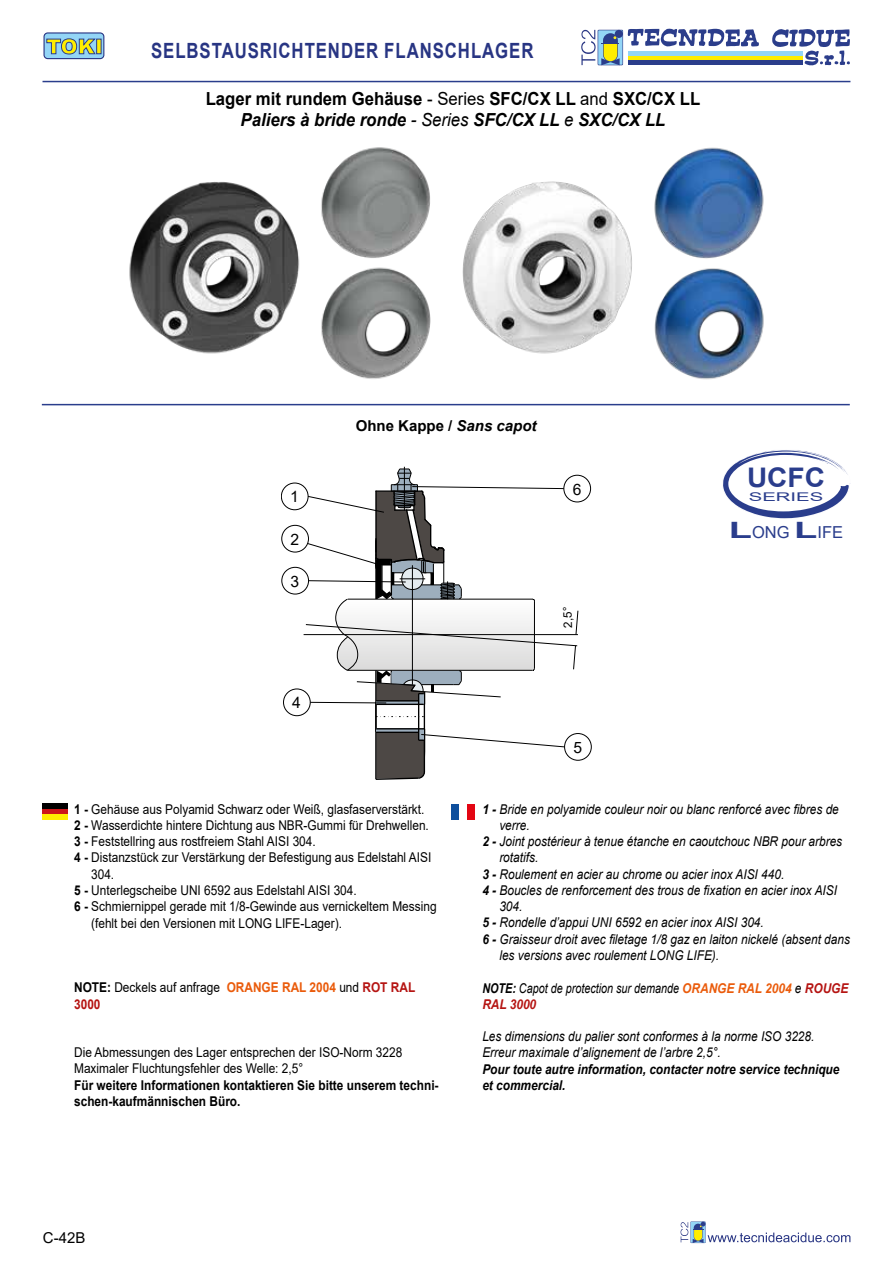
<style>
.page{position:relative;width:893px;height:1263px;background:#fff}
.page>*{position:absolute;margin:0;border:0;box-sizing:border-box;transform-origin:0 0}
.t1{font:700 27px "Arial";color:#2a3d8c;scale:1.04 1}
.t2{font:700 21px "Arial";letter-spacing:.055em;color:#283583;scale:.8 1}
.t3{font:700 18px/21.6px "Arial";color:#000;text-align:center;scale:.93 1}
.t4{font:16.5px "Arial";color:#2a3d8c}
.t5{font:15.6px "Arial";color:#000}
.t6{font:700 15px "Arial";color:#000}
.t7{font:15px "Arial";color:#000}
.t8{font:13.5px/16.2px "Arial";color:#000;scale:.88 1}
.t9{font:italic 13.5px/16.2px "Arial";color:#000;scale:.88 1}
.t10{font:700 13.5px/16.2px "Arial";color:#000;scale:.88 1}
.t11{font:italic 700 13.5px/16.2px "Arial";color:#000;scale:.88 1}
.t12{font:italic 13.5px/16.2px "Arial";color:#000;scale:.8 1}
.t13{font:12px "Arial";color:#2a3d8c;scale:1.69 1}
.t14{font:11.7px "Arial";color:#000}
.s1{font-weight:400}
.s2{font-style:italic}
.s3{font-weight:400;font-style:italic}
.s4{font-weight:700;font-size:22.5px}
.s5{font-weight:700}
.s6{font-weight:700;color:#ea5b0b}
.s7{font-weight:700;color:#b51412}
</style>
<div class="page">
<hr style="left:43px;top:81px;width:807px;height:1px;background:#2a3d8c">
<svg style="left:581px;top:28px;width:179px;height:37px"></svg>
<svg style="left:772px;top:29px;width:78px;height:37px"></svg>
<hr style="left:628px;top:52px;width:174px;height:4px;background:#93d5f6">
<div style="left:628px;top:56px;width:174px;height:5px;background:#ffed00"></div>
<hr style="left:628px;top:61px;width:174px;height:4px;background:#2b3d8b">
<svg style="left:680px;top:1221px;width:170px;height:22px"></svg>
<div style="left:44px;top:33px;width:60px;height:26px;background:#93d5f6;border-radius:4px"></div>
<div style="left:43px;top:32px;width:61px;height:27px;border:1px solid #283583;border-radius:4px"></div>
<svg style="left:46px;top:38px;width:50px;height:17px"></svg>
<svg style="left:96px;top:39px;width:5px;height:15px"></svg>
<hr style="left:42px;top:404px;width:808px;height:1px;background:#2a3d8c">
<img style="left:129px;top:147px;width:635px;height:233px">
<hr style="left:404px;top:467px;width:1px;height:44px;background:#000">
<hr style="left:304px;top:634px;width:274px;height:1px;background:#000">
<div style="left:281px;top:483px;width:27px;height:27px;border:1px solid #000;border-radius:50%"></div>
<div style="left:281px;top:525px;width:28px;height:27px;border:1px solid #000;border-radius:50%"></div>
<div style="left:281px;top:567px;width:28px;height:27px;border:1px solid #000;border-radius:50%"></div>
<div style="left:283px;top:689px;width:28px;height:27px;border:1px solid #000;border-radius:50%"></div>
<div style="left:564px;top:733px;width:28px;height:28px;border:1px solid #000;border-radius:50%"></div>
<div style="left:563px;top:475px;width:28px;height:27px;border:1px solid #000;border-radius:50%"></div>
<svg style="left:306px;top:469px;width:272px;height:311px"></svg>
<svg style="left:723px;top:450px;width:126px;height:69px"></svg>
<div style="left:451px;top:804px;width:8px;height:15px;background:#0e4f9d"></div>
<div style="left:467px;top:804px;width:8px;height:15px;background:#e30613"></div>
<div style="left:43px;top:804px;width:25px;height:5px;background:#000"></div>
<div style="left:43px;top:809px;width:25px;height:5px;background:#cd1719"></div>
<div style="left:43px;top:814px;width:25px;height:5px;background:#ffed00"></div>
<h2 class="t2" style="left:151px;top:36px;width:480px">SELBSTAUSRICHTENDER FLANSCHLAGER</h2>
<h3 class="t3" style="left:206px;top:88px;width:533px">Lager mit rundem Gehäuse <span class="s1">- Series</span> SFC/CX LL <span class="s1">and</span> SXC/CX LL<br><span class="s2">Paliers à bride ronde</span> <span class="s3">- Series</span> <span class="s2">SFC/CX LL</span> <span class="s3">e</span> <span class="s2">SXC/CX LL</span></h3>
<p class="t5" style="left:290px;top:486px;width:10px">1</p>
<p class="t5" style="left:291px;top:528px;width:10px">2</p>
<p class="t5" style="left:291px;top:570px;width:10px">3</p>
<p class="t5" style="left:292px;top:692px;width:10px">4</p>
<p class="t6" style="left:356px;top:415px;width:182px">Ohne Kappe / <span class="s2">Sans capot</span></p>
<p class="t5" style="left:573px;top:478px;width:10px">6</p>
<p class="t14" style="left:560px;top:628px;width:23px;rotate:-92deg">2,5°</p>
<p class="t5" style="left:573px;top:737px;width:10px">5</p>
<h1 class="t1" style="left:747px;top:458px;width:76px">UCFC</h1>
<p class="t13" style="left:749px;top:489px;width:46px">SERIES</p>
<p class="t4" style="left:729px;top:521px;width:116px"><span class="s4">L</span>ONG <span class="s4">L</span>IFE</p>
<p class="t8" style="left:74px;top:801px;width:400px"><span class="s5">1 -</span> Gehäuse aus Polyamid Schwarz oder Weiß, glasfaserverstärkt.</p>
<p class="t8" style="left:74px;top:817px;width:405px"><span class="s5">2 -</span> Wasserdichte hintere Dichtung aus NBR-Gummi für Drehwellen.</p>
<p class="t8" style="left:74px;top:833px;width:276px"><span class="s5">3 -</span> Feststellring aus rostfreiem Stahl AISI 304.</p>
<p class="t8" style="left:74px;top:849px;width:407px"><span class="s5">4 -</span> Distanzstück zur Verstärkung der Befestigung aus Edelstahl AISI</p>
<p class="t8" style="left:91px;top:866px;width:28px">304.</p>
<p class="t8" style="left:74px;top:882px;width:323px"><span class="s5">5 -</span> Unterlegscheibe UNI 6592 aus Edelstahl AISI 304.</p>
<p class="t8" style="left:74px;top:898px;width:413px"><span class="s5">6 -</span> Schmiernippel gerade mit 1/8-Gewinde aus vernickeltem Messing</p>
<p class="t8" style="left:91px;top:914px;width:287px">(fehlt bei den Versionen mit LONG LIFE-Lager).</p>
<p class="t8" style="left:74px;top:979px;width:389px"><span class="s5">NOTE:</span> Deckels auf anfrage <span class="s6">ORANGE RAL 2004</span> und <span class="s7">ROT RAL<br>3000</span></p>
<p class="t8" style="left:74px;top:1044px;width:374px">Die Abmessungen des Lager entsprechen der ISO-Norm 3228<br>Maximaler Fluchtungsfehler des Welle: 2,5°</p>
<p class="t10" style="left:74px;top:1077px;width:416px">Für weitere Informationen kontaktieren Sie bitte unserem techni&shy;schen-kaufmännischen Büro.</p>
<p class="t9" style="left:482px;top:801px;width:407px"><span class="s5">1 -</span> Bride en polyamide couleur noir ou blanc renforcé avec fibres de</p>
<p class="t9" style="left:499px;top:817px;width:36px">verre.</p>
<p class="t9" style="left:482px;top:833px;width:410px"><span class="s5">2 -</span> Joint postérieur à tenue étanche en caoutchouc NBR pour arbres</p>
<p class="t9" style="left:499px;top:850px;width:46px">rotatifs.</p>
<p class="t9" style="left:482px;top:866px;width:345px"><span class="s5">3 -</span> Roulement en acier au chrome ou acier inox AISI 440.</p>
<p class="t9" style="left:482px;top:882px;width:405px"><span class="s5">4 -</span> Boucles de renforcement des trous de fixation en acier inox AISI</p>
<p class="t9" style="left:499px;top:898px;width:28px">304.</p>
<p class="t9" style="left:482px;top:914px;width:321px"><span class="s5">5 -</span> Rondelle d’appui UNI 6592 en acier inox AISI 304.</p>
<p class="t9" style="left:482px;top:931px;width:419px"><span class="s5">6 -</span> Graisseur droit avec filetage 1/8 gaz en laiton nickelé (absent dans</p>
<p class="t9" style="left:499px;top:947px;width:251px">les versions avec roulement LONG LIFE).</p>
<p class="t12" style="left:482px;top:980px;width:459px"><span class="s5">NOTE:</span> Capot de protection sur demande <span class="s6">ORANGE RAL 2004</span> e <span class="s7">ROUGE<br>RAL 3000</span></p>
<p class="t9" style="left:482px;top:1028px;width:379px">Les dimensions du palier sont conformes à la norme ISO 3228.<br>Erreur maximale d’alignement de l’arbre 2,5°.</p>
<p class="t11" style="left:482px;top:1061px;width:407px">Pour toute autre information, contacter notre service technique et commercial.</p>
<p class="t7" style="left:43px;top:1227px;width:44px">C-42B</p>
</div>
